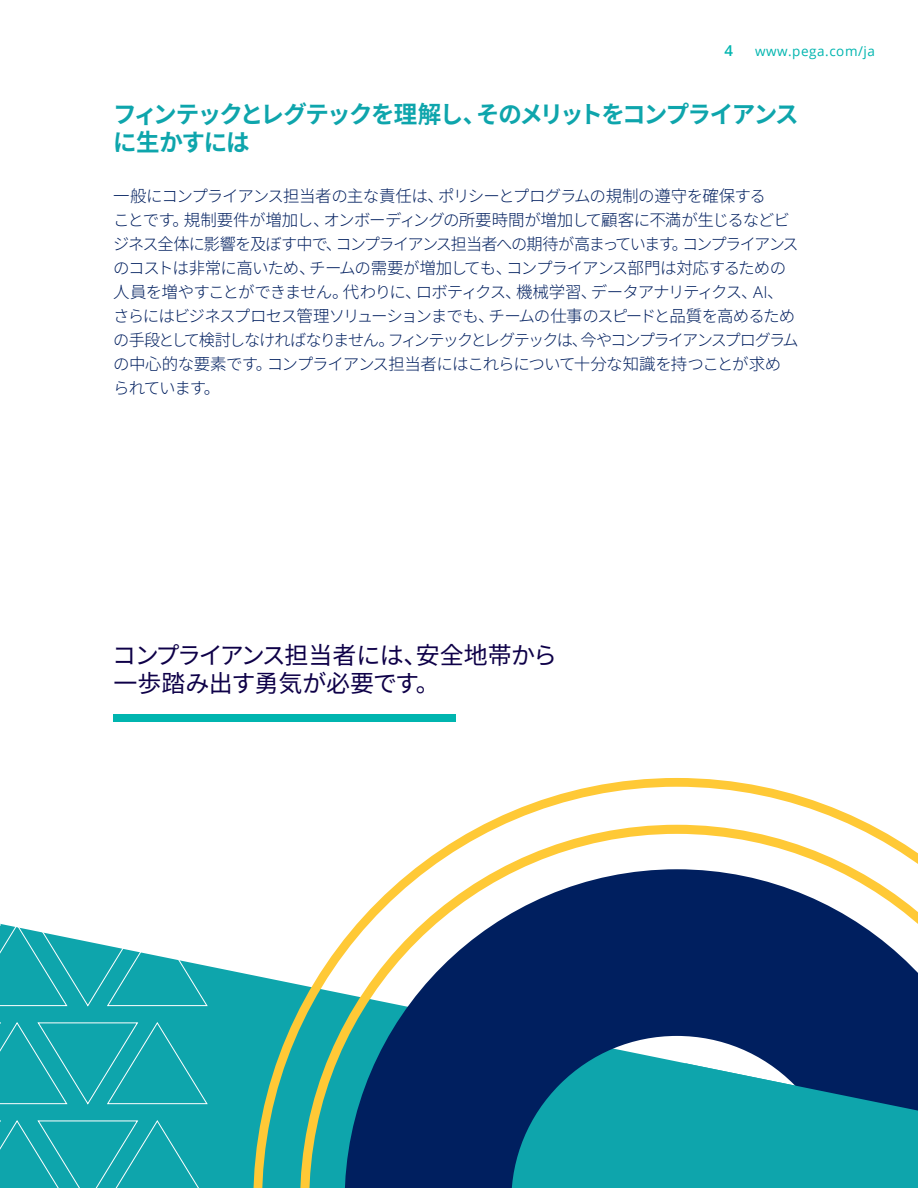
<style>
.page{position:relative;width:918px;height:1188px;background:#fff}
.page>*{position:absolute;margin:0;border:0;box-sizing:border-box;transform-origin:0 0}
.t1{font:700 24px/28.5px "Noto Sans JP";letter-spacing:-.07em;color:#0ea5ac}
.t2{font:24px/28.5px "Noto Sans JP";letter-spacing:-.02em;color:#0e0048}
.t3{font:300 16.5px/24px "Noto Sans JP";letter-spacing:-.065em;color:#001f5f}
.t4{font:600 15px "Open Sans";color:#00b5af}
.t5{font:13.5px "Open Sans";letter-spacing:.04em;color:#00b5af}
.s1{font-family:"Open Sans"}
</style>
<div class="page">
<div style="left:208px;top:966px;width:45px;height:222px;background:#0ea5ac"></div>
<div style="left:113px;top:714px;width:343px;height:8px;background:#00b5af"></div>
<svg style="left:253px;top:778px;width:665px;height:410px"></svg>
<svg style="left:660px;top:1063px;width:258px;height:125px;background:#1394a3"></svg>
<svg style="left:0;top:923px;width:208px;height:265px;background:#29afb5"></svg>
<p class="t4" style="left:725px;top:41px;width:10px">4</p>
<p class="t5" style="left:755px;top:42px;width:122px">www.pega.com/ja</p>
<h1 class="t1" style="left:113px;top:100px;width:687px">フィンテックとレグテックを理解し、そのメリットをコンプライアンスに生かすには</h1>
<p class="t3" style="left:113px;top:185px;width:687px">一般にコンプライアンス担当者の主な責任は、ポリシーとプログラムの規制の遵守を確保する<br>ことです。規制要件が増加し、オンボーディングの所要時間が増加して顧客に不満が生じるなどビジネス全体に影響を及ぼす中で、コンプライアンス担当者への期待が高まっています。コンプライアンスのコストは非常に高いため、チームの需要が増加しても、コンプライアンス部門は対応するための人員を増やすことができません。代わりに、ロボティクス、機械学習、データアナリティクス、<span class="s1">AI</span>、さらにはビジネスプロセス管理ソリューションまでも、チームの仕事のスピードと品質を高めるための手段として検討しなければなりません。フィンテックとレグテックは、今やコンプライアンスプログラムの中心的な要素です。コンプライアンス担当者にはこれらについて十分な知識を持つことが求められています。</p>
<h1 class="t2" style="left:112px;top:641px;width:446px">コンプライアンス担当者には、安全地帯から一歩踏み出す勇気が必要です。</h1>
</div>
